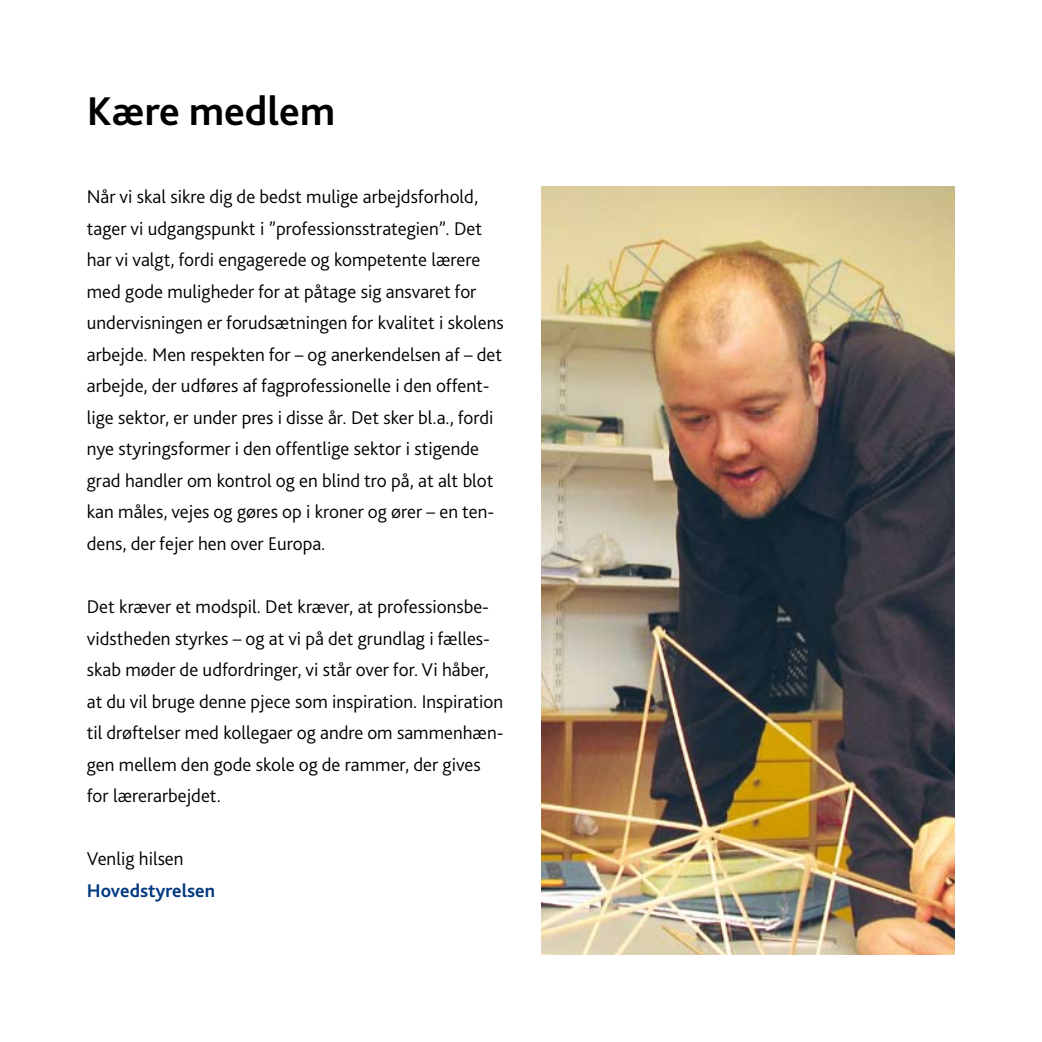
<style>
.page{position:relative;width:1042px;height:1042px;background:#fff}
.page>*{position:absolute;margin:0;border:0;box-sizing:border-box;transform-origin:0 0}
.t1{font:700 42px "Bliss 2";color:#000}
.t2{font:300 19.25px/31.5px "Bliss 2";color:#000}
.t3{font:700 19.25px "Bliss 2";color:#003882}
</style>
<div class="page">
<img style="left:542px;top:186px;width:413px;height:768px">
<h1 class="t1" style="left:87px;top:85px;width:250px">Kære medlem</h1>
<p class="t2" style="left:87px;top:181px;width:418px">Når vi skal sikre dig de bedst mulige arbejdsforhold, tager vi udgangspunkt i ”professionsstrategien”. Det har vi valgt, fordi engagerede og kompetente lærere med gode muligheder for at påtage sig ansvaret for undervisningen er forudsætningen for kvalitet i skolens arbejde. Men respekten for – og anerkendelsen af – det arbejde, der udføres af fagprofessionelle i den offent&shy;lige sektor, er under pres i disse år. Det sker bl.a., fordi nye styringsformer i den offentlige sektor i stigende grad handler om kontrol og en blind tro på, at alt blot kan måles, vejes og gøres op i kroner og ører – en ten&shy;dens, der fejer hen over Europa.</p>
<p class="t2" style="left:87px;top:590px;width:418px">Det kræver et modspil. Det kræver, at professionsbe&shy;vidstheden styrkes – og at vi på det grundlag i fælles&shy;skab møder de udfordringer, vi står over for. Vi håber, at du vil bruge denne pjece som inspiration. Inspiration til drøftelser med kollegaer og andre om sammenhæn&shy;gen mellem den gode skole og de rammer, der gives for lærerarbejdet.</p>
<p class="t2" style="left:87px;top:842px;width:98px">Venlig hilsen</p>
<p class="t3" style="left:87px;top:878px;width:130px">Hovedstyrelsen</p>
</div>
